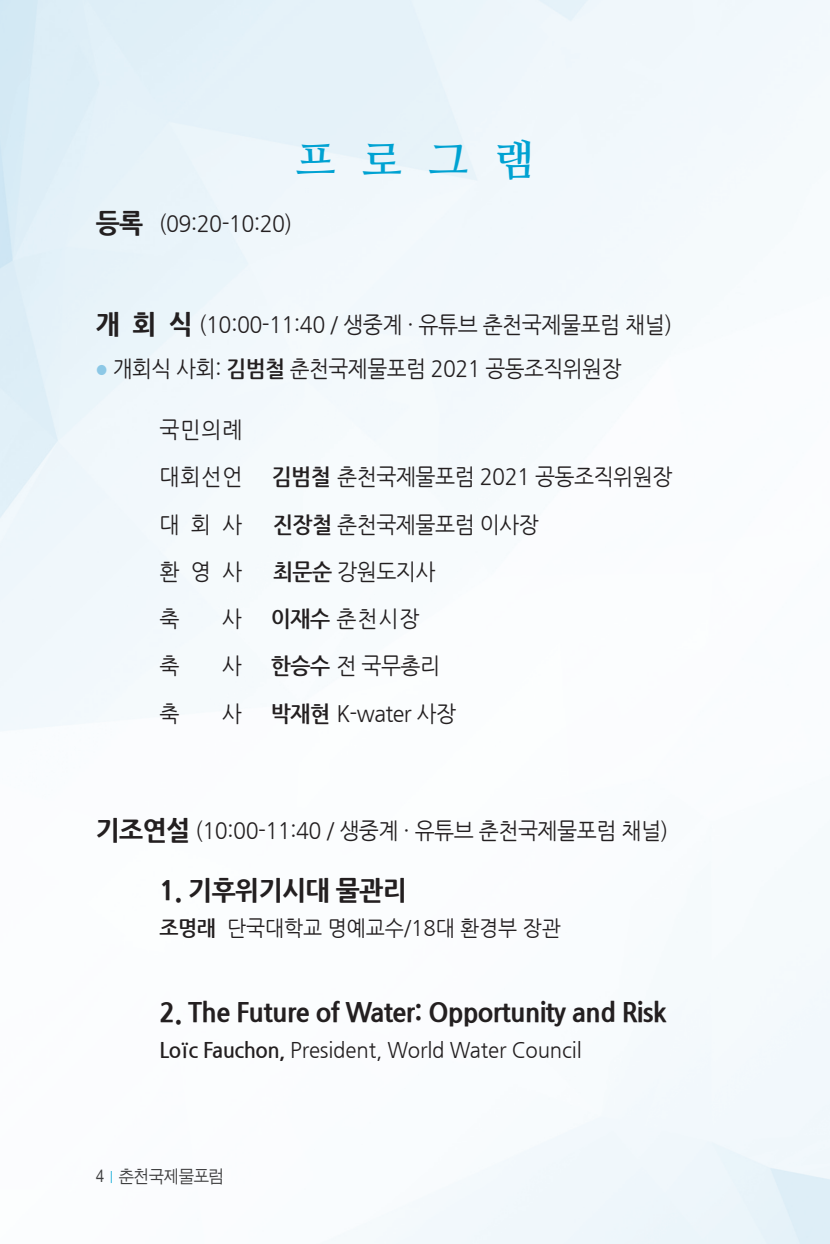
<style>
.page{position:relative;width:830px;height:1244px;background:#fff}
.page>*{position:absolute;margin:0;border:0;box-sizing:border-box;transform-origin:0 0}
.t1{font:700 42.75px "Nanum Myeongjo";color:#00a2d2}
.t2{font:800 27px "Nanum Gothic";letter-spacing:-.025em;color:#231f20;scale:.95 1}
.t3{font:22.5px "Nanum Gothic";letter-spacing:-.025em;color:#231f20;scale:.95 1}
.t4{font:22.5px "Nanum Gothic";letter-spacing:-.025em;color:#231f20;scale:.94 1}
.t5{font:22.5px/47.2px "Nanum Gothic";letter-spacing:.04em;color:#231f20;scale:.95 1}
.t6{font:21.38px "Nanum Gothic";letter-spacing:-.005em;color:#231f20;scale:.95 1}
.t7{font:18px "Sand Jg";letter-spacing:-.025em;color:#3e3e3f;scale:.95 1}
.s1{font-weight:800;font-size:27px}
.s2{font-size:13.5px;color:#8cc8e6}
.s3{font-weight:700}
.s4{font-family:"Sand Tg"}
.s5{font-family:"Sand Tg";color:#03a8d6}
</style>
<div class="page">
<h1 class="t1" style="left:295px;top:134px;width:241px">프 로 그 램</h1>
<p class="t3" style="left:96px;top:213px;width:208px"><span class="s1">등록</span> (09:20-10:20)</p>
<p class="t3" style="left:96px;top:314px;width:608px"><span class="s1">개 회 식</span> (10:00-11:40 / 생중계 · 유튜브 춘천국제물포럼 채널)</p>
<p class="t4" style="left:96px;top:358px;width:560px"><span class="s2">●</span> 개회식 사회: <span class="s3">김범철</span> 춘천국제물포럼 2021 공동조직위원장</p>
<p class="t5" style="left:159px;top:407px;width:89px">국민의례 대회선언</p>
<p class="t3" style="left:271px;top:466px;width:423px"><span class="s3">김범철</span> 춘천국제물포럼 2021 공동조직위원장</p>
<p class="t3" style="left:159px;top:513px;width:88px">대 회 사</p>
<p class="t3" style="left:273px;top:513px;width:281px"><span class="s3">진장철</span> 춘천국제물포럼 이사장</p>
<p class="t3" style="left:159px;top:561px;width:88px">환 영 사</p>
<p class="t3" style="left:273px;top:561px;width:172px"><span class="s3">최문순</span> 강원도지사</p>
<p class="t3" style="left:159px;top:608px;width:23px">축</p>
<p class="t3" style="left:221px;top:608px;width:23px">사</p>
<p class="t3" style="left:271px;top:608px;width:158px"><span class="s3">이재수</span> 춘천시장</p>
<p class="t3" style="left:159px;top:655px;width:23px">축</p>
<p class="t3" style="left:221px;top:655px;width:23px">사</p>
<p class="t3" style="left:271px;top:655px;width:180px"><span class="s3">한승수</span> 전 국무총리</p>
<p class="t3" style="left:159px;top:702px;width:23px">축</p>
<p class="t3" style="left:221px;top:702px;width:23px">사</p>
<p class="t3" style="left:271px;top:702px;width:197px"><span class="s3">박재현</span> K-water 사장</p>
<p class="t3" style="left:96px;top:819px;width:604px"><span class="s1">기조연설</span> (10:00-11:40 / 생중계 · 유튜브 춘천국제물포럼 채널)</p>
<p class="t2" style="left:159px;top:876px;width:261px">1. 기후위기시대 물관리</p>
<p class="t6" style="left:159px;top:918px;width:424px"><span class="s3">조명래</span> 단국대학교 명예교수/18대 환경부 장관</p>
<p class="t2" style="left:159px;top:997px;width:534px">2. The Future of Water: Opportunity and Risk</p>
<p class="t6" style="left:159px;top:1039px;width:445px"><span class="s3">Loïc Fauchon,</span> President, World Water Council</p>
<p class="t7" style="left:96px;top:1167px;width:137px"><span class="s4">4</span><span class="s5">｜</span>춘천국제물포럼</p>
</div>
